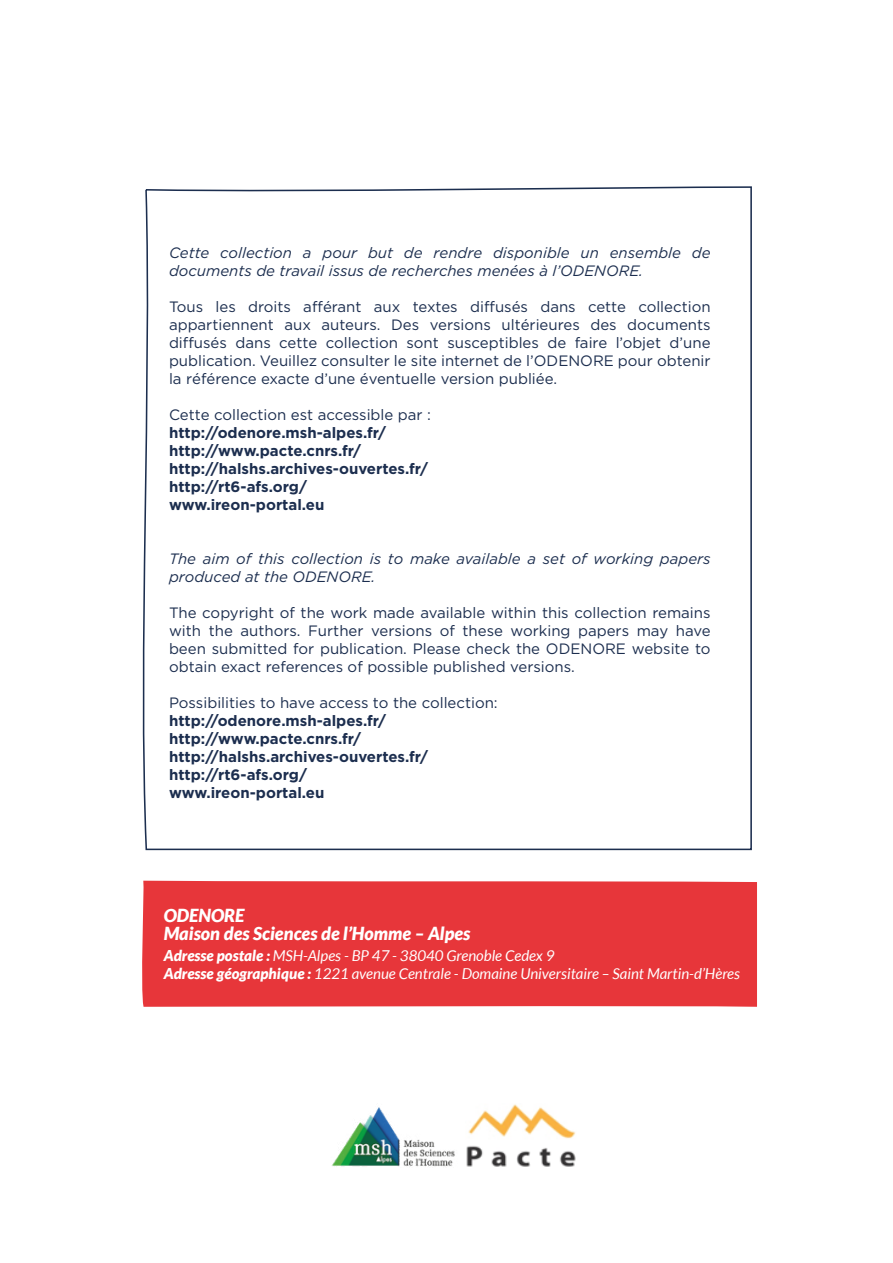
<style>
.page{position:relative;width:893px;height:1263px;background:#fff}
.page>*{position:absolute;margin:0;border:0;box-sizing:border-box;transform-origin:0 0}
.t1{font:italic 900 18px/18px "Lato";color:#fff}
.t2{font:15px/18px "Gotham";color:#1c2e4f;text-align:justify}
.t3{font:700 15px/18px "Gotham";color:#1c2e4f}
.t4{font:italic 15px/18px "Gotham";color:#1c2e4f}
.t5{font:italic 15px/18px "Lato";color:#fff}
.s1{font-weight:900}
</style>
<div class="page">
<img style="left:466px;top:1104px;width:110px;height:63px">
<img style="left:331px;top:1107px;width:124px;height:60px">
<svg style="left:142px;top:186px;width:610px;height:665px"></svg>
<div style="left:142px;top:881px;width:615px;height:126px;background:#e7363a"></div>
<p class="t4" style="left:169px;top:243px;width:543px">Cette collection a pour but de rendre disponible un ensemble de documents de travail issus de recherches menées à l’ODENORE.</p>
<p class="t2" style="left:169px;top:297px;width:543px">Tous les droits afférant aux textes diffusés dans cette collection appartiennent aux auteurs. Des versions ultérieures des documents diffusés dans cette collection sont susceptibles de faire l’objet d’une publication. Veuillez consulter le site internet de l’ODENORE pour obtenir la référence exacte d’une éventuelle version publiée.</p>
<p class="t2" style="left:169px;top:405px;width:263px">Cette collection est accessible par :</p>
<p class="t3" style="left:169px;top:423px;width:261px">http://odenore.msh-alpes.fr/ http://www.pacte.cnrs.fr/ http://halshs.archives-ouvertes.fr/ http://rt6-afs.org/ www.ireon-portal.eu</p>
<p class="t4" style="left:169px;top:549px;width:543px">The aim of this collection is to make available a set of working papers produced at the ODENORE.</p>
<p class="t2" style="left:169px;top:603px;width:543px">The copyright of the work made available within this collection remains with the authors. Further versions of these working papers may have been submitted for publication. Please check the ODENORE website to obtain exact references of possible published versions.</p>
<p class="t2" style="left:169px;top:693px;width:330px">Possibilities to have access to the collection:</p>
<p class="t3" style="left:169px;top:711px;width:261px">http://odenore.msh-alpes.fr/ http://www.pacte.cnrs.fr/ http://halshs.archives-ouvertes.fr/ http://rt6-afs.org/ www.ireon-portal.eu</p>
<p class="t1" style="left:164px;top:907px;width:308px">ODENORE<br>Maison des Sciences de l’Homme – Alpes</p>
<p class="t5" style="left:164px;top:947px;width:578px"><span class="s1">Adresse postale :</span> MSH-Alpes - BP 47 - 38040 Grenoble Cedex 9<br><span class="s1">Adresse géographique :</span> 1221 avenue Centrale - Domaine Universitaire – Saint Martin-d’Hères</p>
</div>
